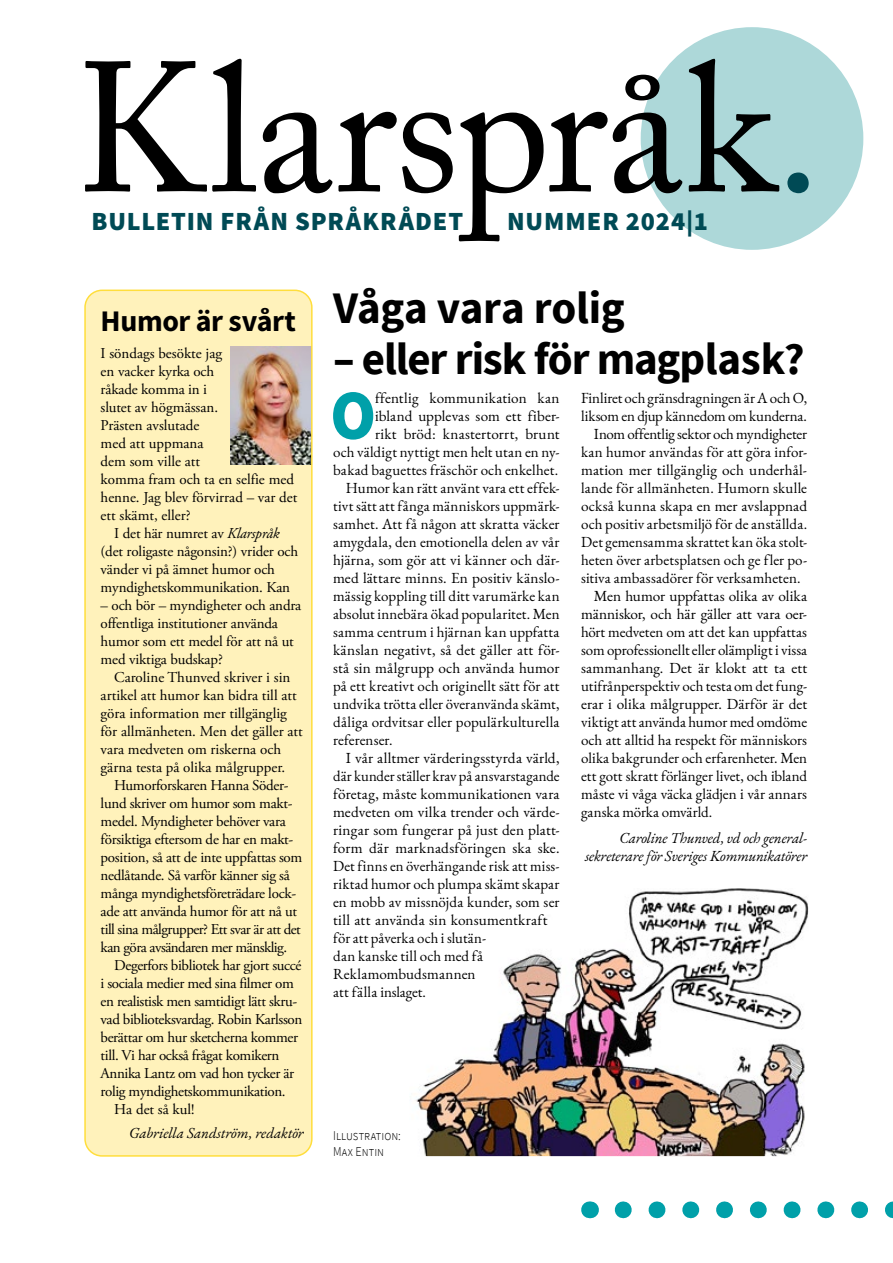
<style>
.page{position:relative;width:893px;height:1263px;background:#fff}
.page>*{position:absolute;margin:0;border:0;box-sizing:border-box;transform-origin:0 0}
.t1{font:183px "Adobe Caslon Pro";letter-spacing:-.01em;color:#000}
.Brödtext_anfang{font:69px "Proxima Nova Cond Extrabld";color:#00a0a9}
.Rubrik{font:700 45px "Source Sans Pro";letter-spacing:-.015em;color:#000}
.Spaltrubrik{font:30px "Source Sans Variable";letter-spacing:-.015em;color:#000}
.t2{font:26.25px "Source Sans Variable";letter-spacing:.035em;color:#004a55}
.Brödtext{font:15px/18px "EB Garamond";letter-spacing:.005em;color:#000;text-align:justify}
.Notistext{font:15px/18px "Adobe Garamond Pro";letter-spacing:-.02em;color:#000}
.Notistext-2{font:15px/18px "Adobe Garamond Pro";color:#000}
.Notistext_utan_indrag{font:15px/18px "Adobe Garamond Pro";color:#000}
.Brödtext_anfang-2{font:15px/18px "EB Garamond";letter-spacing:.01em;color:#000;text-align:right}
.Byline{font:italic 15px/18px "EB Garamond";letter-spacing:-.01em;color:#000;text-align:right}
.Bildtext{font:300 13.5px/16.2px "Source Sans Pro";letter-spacing:.005em;color:#000;scale:.9 1}
.s1{font-size:180px;color:#004a55}
.s2{font-style:italic}
</style>
<div class="page">
<img style="left:416px;top:888px;width:392px;height:268px">
<div style="left:85px;top:290px;width:227px;height:866px;background:#fff2bb;border-radius:17px"></div>
<img style="left:231px;top:347px;width:79px;height:118px">
<div style="left:84px;top:290px;width:229px;height:867px;border:2px solid #ffde3c;border-radius:17px"></div>
<div style="left:641px;top:27px;width:222px;height:223px;background:#add8d9;border-radius:50%"></div>
<svg style="left:590px;top:1201px;width:1px;height:17px"></svg>
<svg style="left:623px;top:1201px;width:270px;height:17px"></svg>
<p class="t1" style="left:75px;top:21px;width:748px">Klarspråk<span class="s1">.</span></p>
<p class="t2" style="left:91px;top:205px;width:373px">BULLETIN FRÅN SPRÅKRÅDET</p>
<p class="t2" style="left:507px;top:205px;width:203px">NUMMER 2024|1</p>
<p class="Spaltrubrik" style="left:101px;top:303px;width:197px">Humor är svårt</p>
<p class="Notistext_utan_indrag" style="left:101px;top:345px;width:198px">I söndags besökte jag<br>en vacker kyrka och<br>råkade komma in i<br>slutet av högmässan.<br>Prästen avslutade<br>med att uppmana<br>dem som ville att<br>komma fram och ta en selfie med henne. Jag blev förvirrad – var det ett skämt, eller?</p>
<p class="Notistext" style="left:101px;top:525px;width:199px;text-indent:14px">I det här numret av <span class="s2">Klarspråk </span>(det roligaste någonsin?) vrider och vänder vi på ämnet humor och myndighetskommunikation. Kan</p>
<p class="Notistext" style="left:101px;top:597px;width:202px">– och bör – myndigheter och andra offentliga institutioner använda humor som ett medel för att nå ut med viktiga budskap?</p>
<p class="Notistext-2" style="left:101px;top:669px;width:204px;text-indent:14px">Caroline Thunved skriver i sin artikel att humor kan bidra till att göra information mer tillgänglig för allmänheten. Men det gäller att vara medveten om riskerna och gärna testa på olika målgrupper.</p>
<p class="Notistext" style="left:101px;top:777px;width:203px;text-indent:14px">Humorforskaren Hanna Söder&shy;lund skriver om humor som makt&shy;medel. Myndigheter behöver vara försiktiga eftersom de har en makt&shy;position, så att de inte uppfattas som nedlåtande. Så varför känner sig så många myndighetsföreträdare lock&shy;ade att använda humor för att nå ut till sina målgrupper? Ett svar är att det kan göra avsändaren mer mänsklig.</p>
<p class="Notistext" style="left:101px;top:957px;width:203px;text-indent:14px">Degerfors bibliotek har gjort succé i sociala medier med sina filmer om en realistisk men samtidigt lätt skru&shy;vad biblioteksvardag. Robin Karlsson berättar om hur sketcherna kommer till. Vi har också frågat komikern Annika Lantz om vad hon tycker är rolig myndighetskommunikation.</p>
<p class="Notistext-2" style="left:114px;top:1101px;width:82px">Ha det så kul!</p>
<p class="Byline" style="left:129px;top:1124px;width:176px">Gabriella Sandström, redaktör</p>
<h1 class="Rubrik" style="left:333px;top:278px;width:293px">Våga vara rolig</h1>
<h1 class="Rubrik" style="left:333px;top:329px;width:473px">– eller risk för magplask?</h1>
<p class="Brödtext_anfang" style="left:331px;top:365px;width:45px">O</p>
<p class="Brödtext_anfang-2" style="left:333px;top:389px;width:228px">ffentlig kommunikation kan<br>ibland upplevas som ett fiber-<br>rikt bröd: knastertorrt, brunt<br>och väldigt nyttigt men helt utan en ny&shy;bakad baguettes fräschör och enkelhet.</p>
<p class="Brödtext" style="left:333px;top:479px;width:228px;text-indent:13px">Humor kan rätt använt vara ett effek&shy;tivt sätt att fånga människors uppmärk&shy;samhet. Att få någon att skratta väcker amygdala, den emotionella delen av vår hjärna, som gör att vi känner och där&shy;med lättare minns. En positiv känslo&shy;mässig koppling till ditt varumärke kan absolut innebära ökad popularitet. Men samma centrum i hjärnan kan uppfatta känslan negativt, så det gäller att för&shy;stå sin målgrupp och använda humor på ett kreativt och originellt sätt för att undvika trötta eller överanvända skämt, dåliga ordvitsar eller populärkulturella referenser.</p>
<p class="Brödtext" style="left:333px;top:749px;width:228px;text-align:left;text-indent:13px">I vår alltmer värderingsstyrda värld, där kunder ställer krav på ansvarstagande företag, måste kommunikationen vara medveten om vilka trender och värde&shy;ringar som fungerar på just den platt&shy;form där marknadsföringen ska ske.<br>Det finns en överhängande risk att miss&shy;riktad humor och plumpa skämt skapar en mobb av missnöjda kunder, som ser till att använda sin konsumentkraft för att påverka och i slutän-<br>dan kanske till och med få Reklamombudsmannen<br>att fälla inslaget.</p>
<p class="Brödtext" style="left:581px;top:389px;width:227px">Finliret och gränsdragningen är A och O, liksom en djup kännedom om kunderna.</p>
<p class="Brödtext" style="left:581px;top:425px;width:228px;text-indent:13px">Inom offentlig sektor och myndigheter kan humor användas för att göra infor&shy;mation mer tillgänglig och underhål&shy;lande för allmänheten. Humorn skulle också kunna skapa en mer avslappnad och positiv arbetsmiljö för de anställda.<br>Det gemensamma skrattet kan öka stolt&shy;heten över arbetsplatsen och ge fler po&shy;sitiva ambassadörer för verksamheten.</p>
<p class="Brödtext" style="left:581px;top:587px;width:228px;text-indent:13px">Men humor uppfattas olika av olika människor, och här gäller att vara oer&shy;hört medveten om att det kan uppfattas som oprofessionellt eller olämpligt i vissa sammanhang. Det är klokt att ta ett utifrånperspektiv och testa om det fung&shy;erar i olika målgrupper. Därför är det viktigt att använda humor med omdöme och att alltid ha respekt för människors olika bakgrunder och erfarenheter. Men ett gott skratt förlänger livet, och ibland måste vi våga väcka glädjen i vår annars ganska mörka omvärld.</p>
<p class="Byline" style="left:585px;top:829px;width:223px">Caroline Thunved, vd och general&shy;sekreterare för Sveriges Kommunikatörer</p>
<p class="Bildtext" style="left:333px;top:1127px;width:77px">Illustration:<br>Max Entin</p>
</div>
